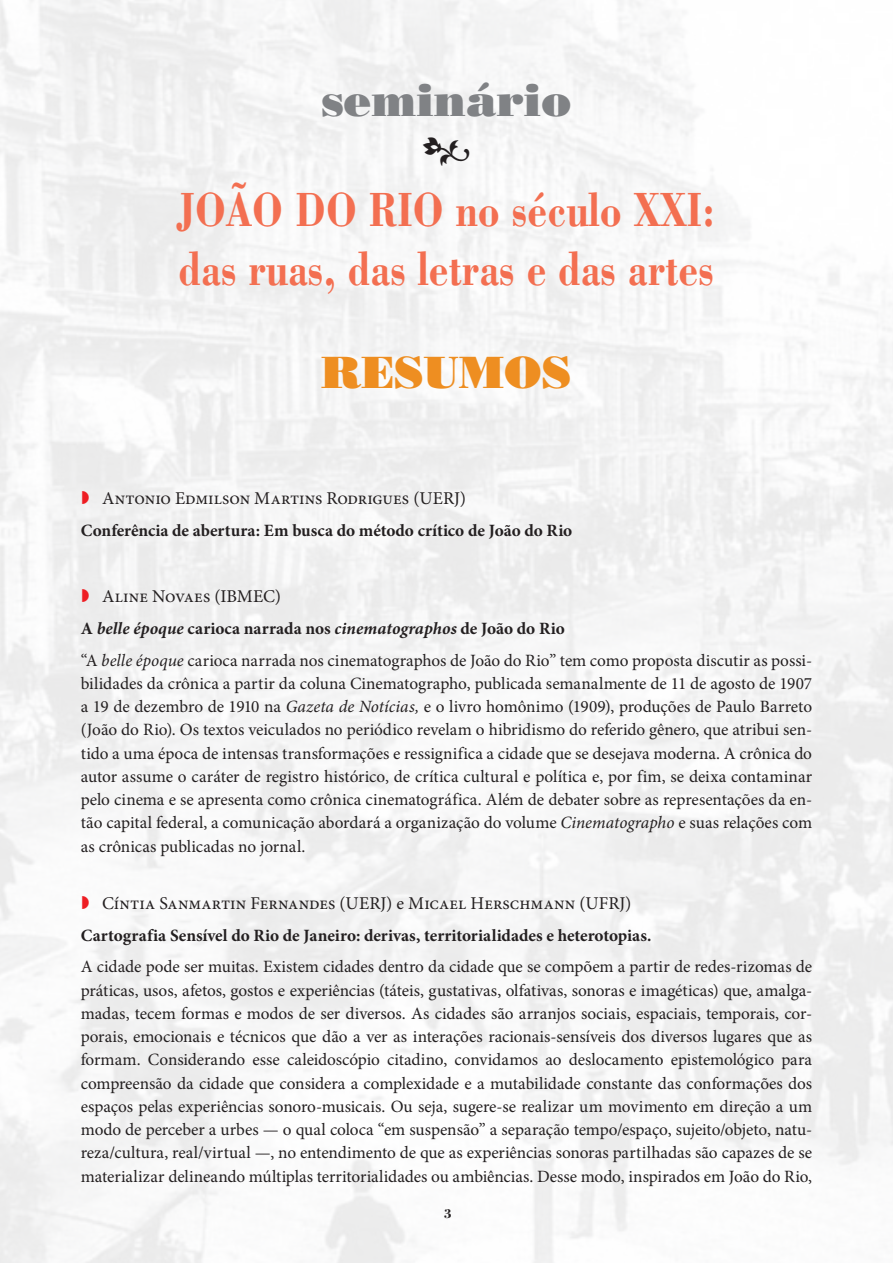
<style>
.page{position:relative;width:893px;height:1263px;background:#fff}
.page>*{position:absolute;margin:0;border:0;box-sizing:border-box;transform-origin:0 0}
.t1{font:700 49.5px/59.4px "Bodoni";color:#f36f51;scale:.8 1}
.t2{font:45px "Bodoni Poster";color:#808285}
.t3{font:45px "Bodoni Poster";color:#ee8e21}
.t4{font:700 condensed 36px "Minion Pro";color:#231f20}
.t5{font:18px "Minion Pro";letter-spacing:.005em;color:#231f20}
.Corpo_do_texto{font:17.25px/23.2px "Minion Pro";letter-spacing:-.01em;color:#231f20;text-align:justify}
.Titulo{font:700 17.25px "Minion Pro";letter-spacing:-.005em;color:#231f20}
.t6{font:700 13.5px "Bodoni";color:#231f20}
.s1{font-style:italic}
</style>
<div class="page">
<svg style="left:82px;top:491px;width:7px;height:13px"></svg>
<svg style="left:82px;top:589px;width:7px;height:13px"></svg>
<p class="t2" style="left:321px;top:73px;width:252px">seminário</p>
<p class="t4" style="left:421px;top:124px;width:52px">•</p>
<p class="t1" style="left:177px;top:178px;width:674px">JOÃO DO RIO no século XXI: das ruas, das letras e das artes</p>
<p class="t3" style="left:321px;top:345px;width:252px">RESUMOS</p>
<p class="t5" style="left:102px;top:487px;width:366px">Antonio Edmilson Martins Rodrigues (UERJ)</p>
<p class="Titulo" style="left:81px;top:518px;width:493px">Conferência de abertura: Em busca do método crítico de João do Rio</p>
<p class="t5" style="left:102px;top:584px;width:180px">Aline Novaes (IBMEC)</p>
<p class="Titulo" style="left:81px;top:616px;width:485px">A <span class="s1">belle époque</span> carioca narrada nos <span class="s1">cinematographos</span> de João do Rio</p>
<p class="Corpo_do_texto" style="left:81px;top:648px;width:733px">“A <span class="s1">belle époque</span> carioca narrada nos cinematographos de João do Rio” tem como proposta discutir as possi&shy;bilidades da crônica a partir da coluna Cinematographo, publicada semanalmente de 11 de agosto de 1907 a 19 de dezembro de 1910 na <span class="s1">Gazeta de Notícias,</span> e o livro homônimo (1909), produções de Paulo Barreto (João do Rio). Os textos veiculados no periódico revelam o hibridismo do referido gênero, que atribui sen&shy;tido a uma época de intensas transformações e ressignifica a cidade que se desejava moderna. A crônica do autor assume o caráter de registro histórico, de crítica cultural e política e, por fim, se deixa contaminar pelo cinema e se apresenta como crônica cinematográfica. Além de debater sobre as representações da en&shy;tão capital federal, a comunicação abordará a organização do volume <span class="s1">Cinematographo</span> e suas relações com as crônicas publicadas no jornal.</p>
<p class="t5" style="left:102px;top:891px;width:531px">Cíntia Sanmartin Fernandes (UERJ) e Micael Herschmann (UFRJ)</p>
<p class="Titulo" style="left:81px;top:923px;width:572px">Cartografia Sensível do Rio de Janeiro: derivas, territorialidades e heterotopias.</p>
<p class="Corpo_do_texto" style="left:81px;top:955px;width:733px">A cidade pode ser muitas. Existem cidades dentro da cidade que se compõem a partir de redes-rizomas de práticas, usos, afetos, gostos e experiências (táteis, gustativas, olfativas, sonoras e imagéticas) que, amalga&shy;madas, tecem formas e modos de ser diversos. As cidades são arranjos sociais, espaciais, temporais, cor&shy;porais, emocionais e técnicos que dão a ver as interações racionais-sensíveis dos diversos lugares que as formam. Considerando esse caleidoscópio citadino, convidamos ao deslocamento epistemológico para compreensão da cidade que considera a complexidade e a mutabilidade constante das conformações dos espaços pelas experiências sonoro-musicais. Ou seja, sugere-se realizar um movimento em direção a um modo de perceber a urbes — o qual coloca “em suspensão” a separação tempo/espaço, sujeito/objeto, natu&shy;reza/cultura, real/virtual —, no entendimento de que as experiências sonoras partilhadas são capazes de se materializar delineando múltiplas territorialidades ou ambiências. Desse modo, inspirados em João do Rio,</p>
<p class="t6" style="left:444px;top:1205px;width:10px">3</p>
</div>
